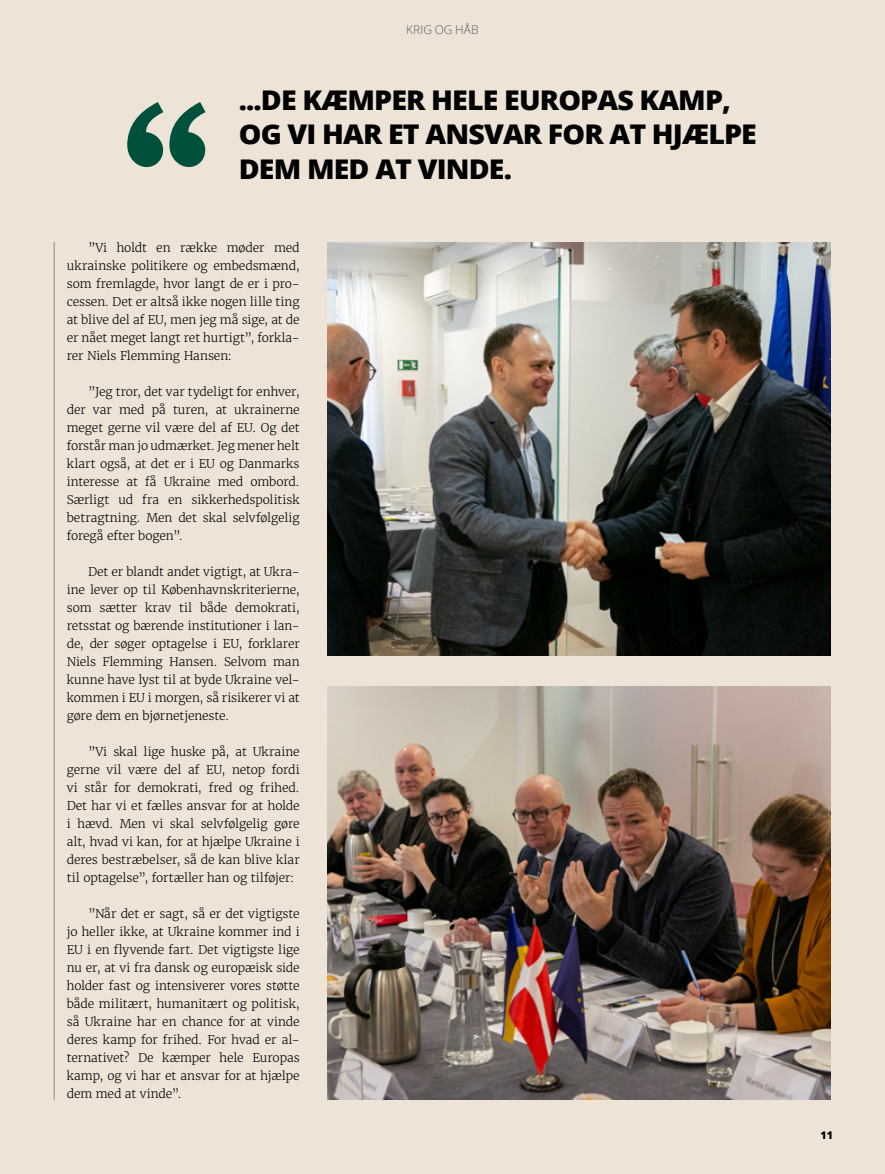
<style>
.page{position:relative;width:885px;height:1174px;background:#fff}
.page>*{position:absolute;margin:0;border:0;box-sizing:border-box;transform-origin:0 0}
.t1{font:800 27.15px/34.2px "Open Sans";letter-spacing:-.03em;color:#000;scale:1.05 1}
.t2{font:300 12px/18px "Merriweather";letter-spacing:-.01em;color:#000;text-align:justify}
.t3{font:300 12px "Open Sans";letter-spacing:.005em;color:#5b5d62}
.t4{font:800 10.5px "Open Sans";color:#000}
</style>
<div class="page">
<div style="left:0;top:0;width:884px;height:1174px;background:#eee3d7"></div>
<hr style="left:54px;top:242px;width:1px;height:857px;background:#878786">
<img style="left:327px;top:242px;width:503px;height:413px">
<img style="left:327px;top:686px;width:503px;height:413px">
<svg style="left:127px;top:102px;width:78px;height:65px"></svg>
<p class="t3" style="left:406px;top:21px;width:74px">KRIG OG HÅB</p>
<h1 class="t1" style="left:239px;top:82px;width:495px">...DE KÆMPER HELE EUROPAS KAMP,<br>OG VI HAR ET ANSVAR FOR AT HJÆLPE<br>DEM MED AT VINDE.</h1>
<p class="t2" style="left:67px;top:239px;width:234px;text-indent:21px">”Vi holdt en række møder med ukrainske politikere og embedsmænd, som fremlagde, hvor langt de er i pro&shy;cessen. Det er altså ikke nogen lille ting at blive del af EU, men jeg må sige, at de er nået meget langt ret hurtigt”, forkla&shy;rer Niels Flemming Hansen:</p>
<p class="t2" style="left:67px;top:383px;width:234px;text-indent:21px">”Jeg tror, det var tydeligt for enhver, der var med på turen, at ukrainerne meget gerne vil være del af EU. Og det forstår man jo udmærket. Jeg mener helt klart også, at det er i EU og Danmarks interesse at få Ukraine med ombord.<br>Særligt ud fra en sikkerhedspolitisk betragtning. Men det skal selvfølgelig foregå efter bogen”.</p>
<p class="t2" style="left:67px;top:563px;width:234px;text-indent:21px">Det er blandt andet vigtigt, at Ukra&shy;ine lever op til Københavnskriterierne, som sætter krav til både demokrati, retsstat og bærende institutioner i lan&shy;de, der søger optagelse i EU, forklarer Niels Flemming Hansen. Selvom man kunne have lyst til at byde Ukraine vel&shy;kommen i EU i morgen, så risikerer vi at gøre dem en bjørnetjeneste.</p>
<p class="t2" style="left:67px;top:743px;width:234px;text-indent:21px">”Vi skal lige huske på, at Ukraine gerne vil være del af EU, netop fordi vi står for demokrati, fred og frihed.<br>Det har vi et fælles ansvar for at holde i hævd. Men vi skal selvfølgelig gøre alt, hvad vi kan, for at hjælpe Ukraine i deres bestræbelser, så de kan blive klar til optagelse”, fortæller han og tilføjer:</p>
<p class="t2" style="left:67px;top:905px;width:234px;text-indent:21px">”Når det er sagt, så er det vigtigste jo heller ikke, at Ukraine kommer ind i EU i en flyvende fart. Det vigtigste lige nu er, at vi fra dansk og europæisk side holder fast og intensiverer vores støtte både militært, humanitært og politisk, så Ukraine har en chance for at vinde deres kamp for frihed. For hvad er al&shy;ternativet? De kæmper hele Europas kamp, og vi har et ansvar for at hjælpe dem med at vinde”.</p>
<p class="t4" style="left:820px;top:1127px;width:14px">11</p>
</div>
